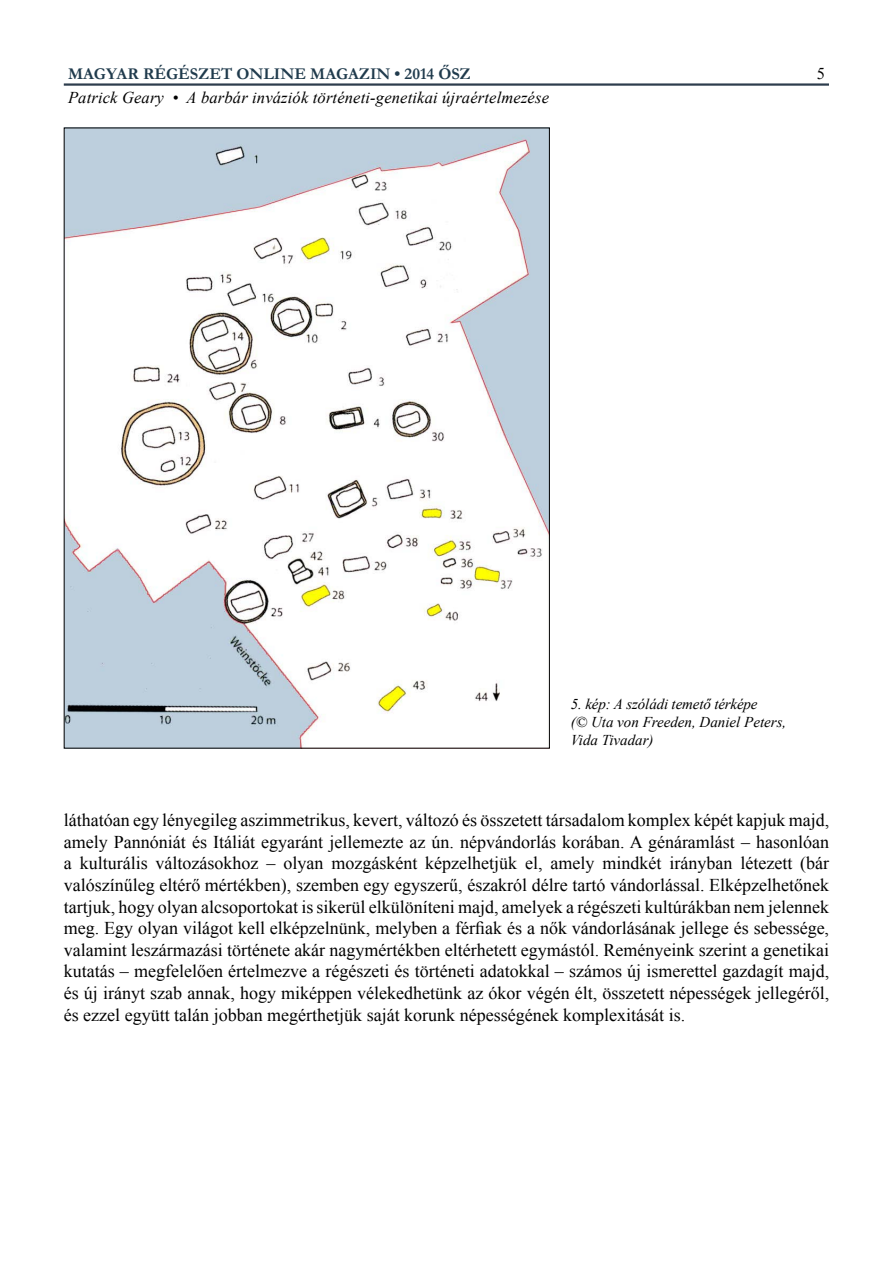
<style>
.page{position:relative;width:893px;height:1263px;background:#fff}
.page>*{position:absolute;margin:0;border:0;box-sizing:border-box;transform-origin:0 0}
.t1{font:18px/21.6px "Times New Roman";color:#000;text-align:justify}
.t2{font:italic 16.5px "Times New Roman";letter-spacing:.01em;color:#000}
.t3{font:700 16.5px "Garamond";color:#203b4d}
.t4{font:16.5px "Times New Roman";color:#000}
.t5{font:italic 15px/18px "Times New Roman";color:#000}
</style>
<div class="page">
<hr style="left:64px;top:83px;width:765px;height:3px;background:#2d3d4d">
<img style="left:66px;top:130px;width:482px;height:616px">
<p class="t3" style="left:68px;top:62px;width:404px">MAGYAR RÉGÉSZET ONLINE MAGAZIN • 2014 ŐSZ</p>
<p class="t2" style="left:68px;top:87px;width:482px">Patrick Geary • A barbár inváziók történeti-genetikai újraértelmezése</p>
<p class="t4" style="left:817px;top:62px;width:10px">5</p>
<p class="t5" style="left:571px;top:694px;width:217px">5. kép: A szóládi temető térképe<br>(© Uta von Freeden, Daniel Peters,<br>Vida Tivadar)</p>
<p class="t1" style="left:64px;top:809px;width:767px">láthatóan egy lényegileg aszimmetrikus, kevert, változó és összetett társadalom komplex képét kapjuk majd, amely Pannóniát és Itáliát egyaránt jellemezte az ún. népvándorlás korában. A génáramlást – hasonlóan a kulturális változásokhoz – olyan mozgásként képzelhetjük el, amely mindkét irányban létezett (bár valószínűleg eltérő mértékben), szemben egy egyszerű, északról délre tartó vándorlással. Elképzelhetőnek tartjuk, hogy olyan alcsoportokat is sikerül elkülöníteni majd, amelyek a régészeti kultúrákban nem jelennek meg. Egy olyan világot kell elképzelnünk, melyben a férfiak és a nők vándorlásának jellege és sebessége, valamint leszármazási története akár nagymértékben eltérhetett egymástól. Reményeink szerint a genetikai kutatás – megfelelően értelmezve a régészeti és történeti adatokkal – számos új ismerettel gazdagít majd, és új irányt szab annak, hogy miképpen vélekedhetünk az ókor végén élt, összetett népességek jellegéről, és ezzel együtt talán jobban megérthetjük saját korunk népességének komplexitását is.</p>
</div>
